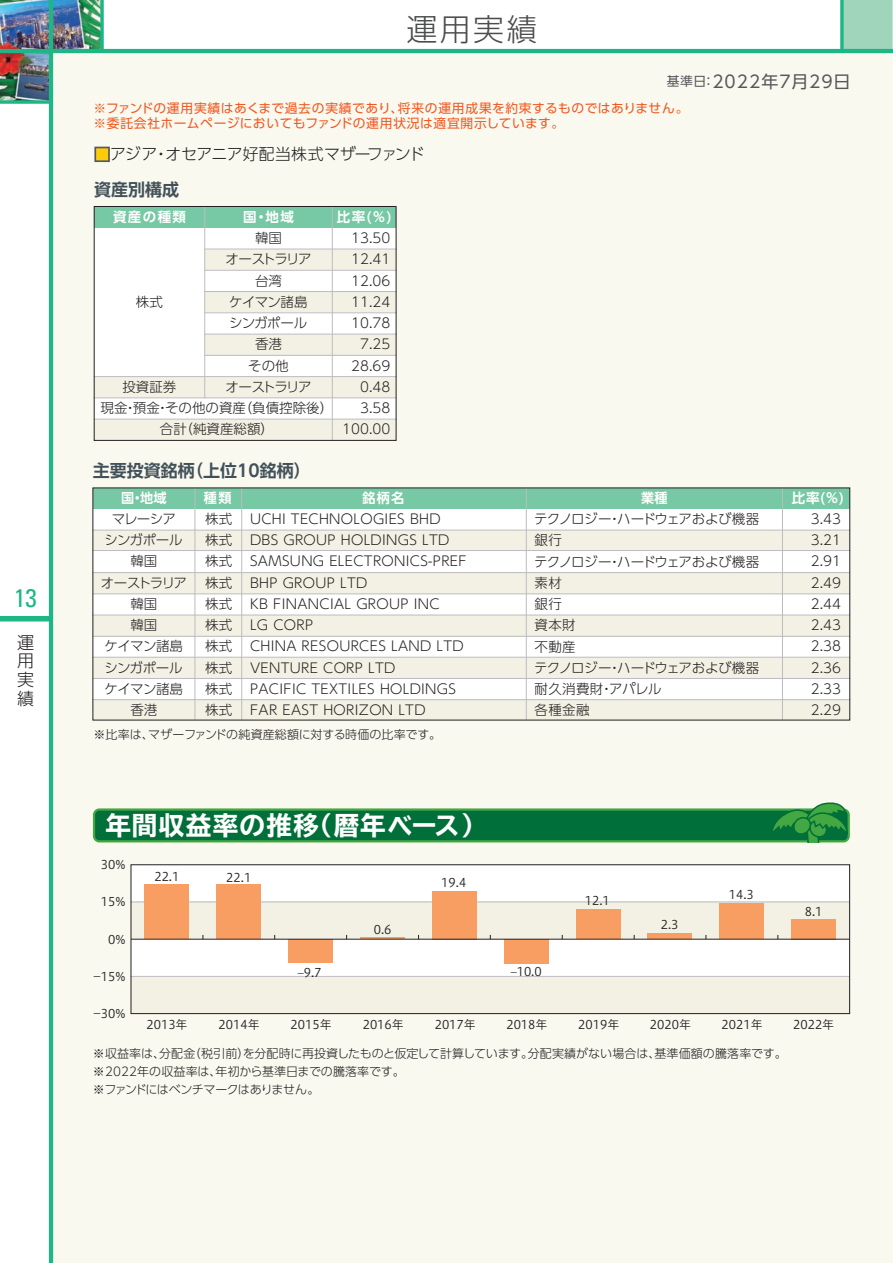
<style>
.page{position:relative;width:893px;height:1263px;background:#fff}
.page>*{position:absolute;margin:0;border:0;box-sizing:border-box;transform-origin:0 0}
.t1{font:300 30.9px "UD Shin Go Pro";color:#4b4c4d}
.t2{font:700 expanded 25.5px "TBUD Go Std";letter-spacing:.05em;color:#fff}
.t3{font:condensed 25.5px "Univers";color:#1eb684}
.t4{font:700 16.95px "UD Shin Go Pro De";color:#425159}
.t5{font:16.95px "UD Shin Go Pro";letter-spacing:.06em;color:#57585a}
.t6{font:300 16.95px/18.8px "UD Shin Go Pro";color:#231f20;text-align:justify}
.t7{font:300 15.9px "UD Shin Go Pro";letter-spacing:-.02em;color:#231f20}
.t8{font:300 13.5px/21.3px "UD Shin Go Pro";letter-spacing:.025em;color:#231f20;text-align:justify}
.t9{font:300 13.5px/21.3px "UD Shin Go Pro";letter-spacing:-.02em;color:#231f20}
.t10{font:300 13.5px/21.3px "UD Shin Go Pro";letter-spacing:-.045em;color:#231f20;text-align:center}
.t11{font:300 13.5px/21.3px "UD Shin Go Pro";color:#231f20;text-align:center}
.t12{font:700 13.5px "UD Shin Go Pro De";letter-spacing:.1em;color:#fff}
.t13{font:12.75px/14.9px "UD Shin Go Pro";letter-spacing:.045em;color:#f15921}
.t14{font:300 12px/18px "UD Shin Go Pro";letter-spacing:-.01em;color:#231f20}
.t15{font:12px "Hiragino UD Sans Std W3";color:#231f20}
.s1{font-size:12.75px}
.s2{color:#feca0a}
</style>
<div class="page">
<img style="left:0;top:0;width:100px;height:100px">
<div style="left:842px;top:0;width:51px;height:51px;background:#a0d5bc"></div>
<svg style="left:840px;top:0;width:4px;height:49px"></svg>
<div style="left:51px;top:51px;width:842px;height:1212px;background:#faf9f0"></div>
<div style="left:0;top:616px;width:51px;height:5px;background:#1eb684"></div>
<hr style="left:49px;top:0;width:4px;height:1263px;background:#1eb684">
<hr style="left:0;top:49px;width:893px;height:4px;background:#1eb684">
<svg style="left:0;top:100px;width:49px;height:4px"></svg>
<svg style="left:100px;top:0;width:4px;height:49px"></svg>
<div style="left:94px;top:228px;width:302px;height:212px;background:#fff"></div>
<div style="left:93px;top:488px;width:757px;height:21px;background:#77c8a4"></div>
<div style="left:93px;top:509px;width:757px;height:21px;background:#fff"></div>
<div style="left:93px;top:530px;width:757px;height:20px;background:#f3f1e4"></div>
<div style="left:93px;top:550px;width:757px;height:23px;background:#fff"></div>
<div style="left:93px;top:594px;width:757px;height:21px;background:#fff"></div>
<div style="left:93px;top:636px;width:757px;height:21px;background:#fff"></div>
<div style="left:93px;top:573px;width:757px;height:21px;background:#f3f1e4"></div>
<hr style="left:93px;top:550px;width:757px;height:1px;background:#bcbdc0">
<hr style="left:93px;top:530px;width:757px;height:1px;background:#bcbdc0">
<hr style="left:93px;top:572px;width:757px;height:1px;background:#bcbdc0">
<hr style="left:93px;top:593px;width:757px;height:1px;background:#bcbdc0">
<div style="left:93px;top:615px;width:757px;height:21px;background:#f3f1e4"></div>
<div style="left:93px;top:678px;width:757px;height:21px;background:#fff"></div>
<div style="left:93px;top:657px;width:757px;height:21px;background:#f3f1e4"></div>
<div style="left:93px;top:700px;width:757px;height:20px;background:#f3f1e4"></div>
<hr style="left:93px;top:615px;width:757px;height:1px;background:#bcbdc0">
<hr style="left:93px;top:636px;width:757px;height:1px;background:#bcbdc0">
<hr style="left:93px;top:699px;width:757px;height:1px;background:#bcbdc0">
<hr style="left:93px;top:657px;width:757px;height:1px;background:#bcbdc0">
<hr style="left:93px;top:678px;width:757px;height:1px;background:#bcbdc0">
<hr style="left:195px;top:488px;width:1px;height:232px;background:#bcbdc0">
<hr style="left:241px;top:488px;width:1px;height:232px;background:#bcbdc0">
<hr style="left:782px;top:488px;width:1px;height:232px;background:#bcbdc0">
<hr style="left:526px;top:488px;width:1px;height:232px;background:#bcbdc0">
<div style="left:94px;top:377px;width:302px;height:21px;background:#f3f1e4"></div>
<div style="left:94px;top:419px;width:302px;height:21px;background:#f3f1e4"></div>
<div style="left:332px;top:206px;width:64px;height:22px;background:#77c8a4"></div>
<div style="left:94px;top:206px;width:238px;height:22px;background:#77c8a4"></div>
<div style="left:205px;top:249px;width:191px;height:106px;background:#f3f1e4"></div>
<div style="left:205px;top:270px;width:191px;height:22px;background:#fff"></div>
<div style="left:205px;top:313px;width:191px;height:21px;background:#fff"></div>
<hr style="left:205px;top:270px;width:191px;height:1px;background:#bcbdc0">
<hr style="left:205px;top:291px;width:191px;height:1px;background:#bcbdc0">
<hr style="left:205px;top:312px;width:191px;height:1px;background:#bcbdc0">
<hr style="left:205px;top:249px;width:191px;height:1px;background:#bcbdc0">
<hr style="left:205px;top:334px;width:191px;height:1px;background:#bcbdc0">
<hr style="left:205px;top:355px;width:191px;height:1px;background:#bcbdc0">
<hr style="left:94px;top:376px;width:302px;height:1px;background:#bcbdc0">
<hr style="left:94px;top:397px;width:302px;height:1px;background:#bcbdc0">
<hr style="left:94px;top:419px;width:302px;height:1px;background:#bcbdc0">
<hr style="left:204px;top:206px;width:1px;height:192px;background:#bcbdc0">
<hr style="left:332px;top:206px;width:1px;height:234px;background:#bcbdc0">
<div style="left:94px;top:206px;width:302px;height:235px;border:1px solid #231f20"></div>
<div style="left:94px;top:147px;width:16px;height:15px;border:2px solid #57585a"></div>
<div style="left:131px;top:865px;width:719px;height:148px;background:#fff"></div>
<div style="left:131px;top:902px;width:719px;height:37px;background:#f3f1e4"></div>
<div style="left:131px;top:977px;width:719px;height:36px;background:#f3f1e4"></div>
<hr style="left:131px;top:901px;width:719px;height:1px;background:#bcbdc0">
<hr style="left:131px;top:976px;width:719px;height:1px;background:#bcbdc0">
<div style="left:131px;top:864px;width:719px;height:150px;border:1px solid #231f20"></div>
<svg style="left:93px;top:802px;width:757px;height:40px;background:#308c57"></svg>
<div style="left:792px;top:919px;width:44px;height:20px;background:#f89e63"></div>
<div style="left:720px;top:904px;width:44px;height:35px;background:#f89e63"></div>
<div style="left:648px;top:933px;width:44px;height:6px;background:#f89e63"></div>
<div style="left:576px;top:909px;width:44px;height:30px;background:#f89e63"></div>
<div style="left:504px;top:939px;width:44px;height:25px;background:#f89e63"></div>
<div style="left:432px;top:891px;width:44px;height:48px;background:#f89e63"></div>
<hr style="left:360px;top:938px;width:45px;height:1px;background:#f89e63">
<div style="left:289px;top:939px;width:44px;height:24px;background:#f89e63"></div>
<div style="left:217px;top:884px;width:44px;height:55px;background:#f89e63"></div>
<div style="left:145px;top:884px;width:44px;height:55px;background:#f89e63"></div>
<hr style="left:131px;top:939px;width:719px;height:1px;background:#231f20">
<h2 class="t3" style="left:14px;top:582px;width:24px">13</h2>
<p class="t6" style="left:17px;top:632px;width:18px">運用実績</p>
<h1 class="t1" style="left:407px;top:4px;width:132px">運用実績</h1>
<p class="t5" style="left:667px;top:68px;width:185px"><span class="s1">基準日：</span>2022年7月29日</p>
<p class="t13" style="left:93px;top:101px;width:597px">※ファンドの運用実績はあくまで過去の実績であり、将来の運用成果を約束するものではありません。※委託会社ホームページにおいてもファンドの運用状況は適宜開示しています。</p>
<p class="t7" style="left:94px;top:141px;width:332px"><span class="s2">■</span>アジア・オセアニア好配当株式マザーファンド</p>
<p class="t4" style="left:94px;top:176px;width:87px">資産別構成</p>
<p class="t12" style="left:113px;top:206px;width:75px">資産の種類</p>
<p class="t12" style="left:243px;top:206px;width:52px">国・地域</p>
<p class="t12" style="left:337px;top:206px;width:56px">比率(%)</p>
<p class="t8" style="left:136px;top:290px;width:28px">株式</p>
<p class="t8" style="left:122px;top:376px;width:55px">投資証券</p>
<p class="t10" style="left:225px;top:227px;width:88px">韓国<br>オーストラリア台湾<br>ケイマン諸島シンガポール香港<br>その他<br>オーストラリア</p>
<p class="t11" style="left:101px;top:397px;width:234px">現金・預金・その他の資産（負債控除後）合計（純資産総額）</p>
<p class="t4" style="left:93px;top:457px;width:219px">主要投資銘柄（上位10銘柄）</p>
<p class="t11" style="left:342px;top:227px;width:50px;text-align:right">13.50<br>12.41<br>12.06<br>11.24<br>10.78<br>7.25<br>28.69<br>0.48<br>3.58<br>100.00</p>
<p class="t12" style="left:121px;top:487px;width:47px">国・地域</p>
<p class="t12" style="left:204px;top:487px;width:29px">種類</p>
<p class="t12" style="left:362px;top:487px;width:43px">銘柄名</p>
<p class="t12" style="left:641px;top:487px;width:28px">業種</p>
<p class="t12" style="left:792px;top:487px;width:54px">比率(%)</p>
<p class="t8" style="left:250px;top:507px;width:218px;text-align:left">UCHI TECHNOLOGIES BHD<br>DBS GROUP HOLDINGS LTD<br>SAMSUNG ELECTRONICS-PREF<br>BHP GROUP LTD<br>KB FINANCIAL GROUP INC<br>LG CORP<br>CHINA RESOURCES LAND LTD<br>VENTURE CORP LTD<br>PACIFIC TEXTILES HOLDINGS<br>FAR EAST HORIZON LTD</p>
<p class="t9" style="left:534px;top:508px;width:227px">テクノロジー・ハードウェアおよび機器銀行<br>テクノロジー・ハードウェアおよび機器素材<br>銀行<br>資本財<br>不動産<br>テクノロジー・ハードウェアおよび機器耐久消費財・アパレル<br>各種金融</p>
<p class="t10" style="left:101px;top:507px;width:88px">マレーシア<br>シンガポール韓国<br>オーストラリア韓国<br>韓国<br>ケイマン諸島シンガポールケイマン諸島香港</p>
<p class="t8" style="left:205px;top:507px;width:28px">株式株式株式株式株式株式株式株式株式株式</p>
<p class="t8" style="left:811px;top:507px;width:32px">3.43<br>3.21<br>2.91<br>2.49<br>2.44<br>2.43<br>2.38<br>2.36<br>2.33<br>2.29</p>
<p class="t14" style="left:93px;top:725px;width:349px">※比率は、マザーファンドの純資産総額に対する時価の比率です。</p>
<h2 class="t2" style="left:105px;top:811px;width:382px">年間収益率の推移（暦年ベース）</h2>
<p class="t15" style="left:101px;top:855px;width:26px">30%</p>
<p class="t15" style="left:101px;top:893px;width:26px">15%</p>
<p class="t15" style="left:108px;top:930px;width:19px">0%</p>
<p class="t15" style="left:94px;top:967px;width:34px">-15%</p>
<p class="t15" style="left:94px;top:1004px;width:34px">-30%</p>
<p class="t15" style="left:154px;top:868px;width:27px">22.1</p>
<p class="t15" style="left:226px;top:868px;width:27px">22.1</p>
<p class="t15" style="left:298px;top:963px;width:25px">‒9.7</p>
<p class="t15" style="left:374px;top:920px;width:19px">0.6</p>
<p class="t15" style="left:441px;top:873px;width:27px">19.4</p>
<p class="t15" style="left:511px;top:963px;width:33px">‒10.0</p>
<p class="t15" style="left:585px;top:892px;width:27px">12.1</p>
<p class="t15" style="left:661px;top:916px;width:19px">2.3</p>
<p class="t15" style="left:146px;top:1015px;width:43px">2013年</p>
<p class="t15" style="left:218px;top:1015px;width:43px">2014年</p>
<p class="t15" style="left:291px;top:1015px;width:43px">2015年</p>
<p class="t15" style="left:363px;top:1015px;width:43px">2016年</p>
<p class="t15" style="left:435px;top:1015px;width:43px">2017年</p>
<p class="t15" style="left:506px;top:1015px;width:43px">2018年</p>
<p class="t15" style="left:578px;top:1015px;width:43px">2019年</p>
<p class="t15" style="left:650px;top:1015px;width:43px">2020年</p>
<p class="t15" style="left:729px;top:886px;width:27px">14.3</p>
<p class="t15" style="left:805px;top:902px;width:19px">8.1</p>
<p class="t15" style="left:721px;top:1015px;width:43px">2021年</p>
<p class="t15" style="left:793px;top:1015px;width:43px">2022年</p>
<p class="t14" style="left:93px;top:1044px;width:695px">※収益率は、分配金（税引前）を分配時に再投資したものと仮定して計算しています。分配実績がない場合は、基準価額の騰落率です。※2022年の収益率は、年初から基準日までの騰落率です。<br>※ファンドにはベンチマークはありません。</p>
</div>
